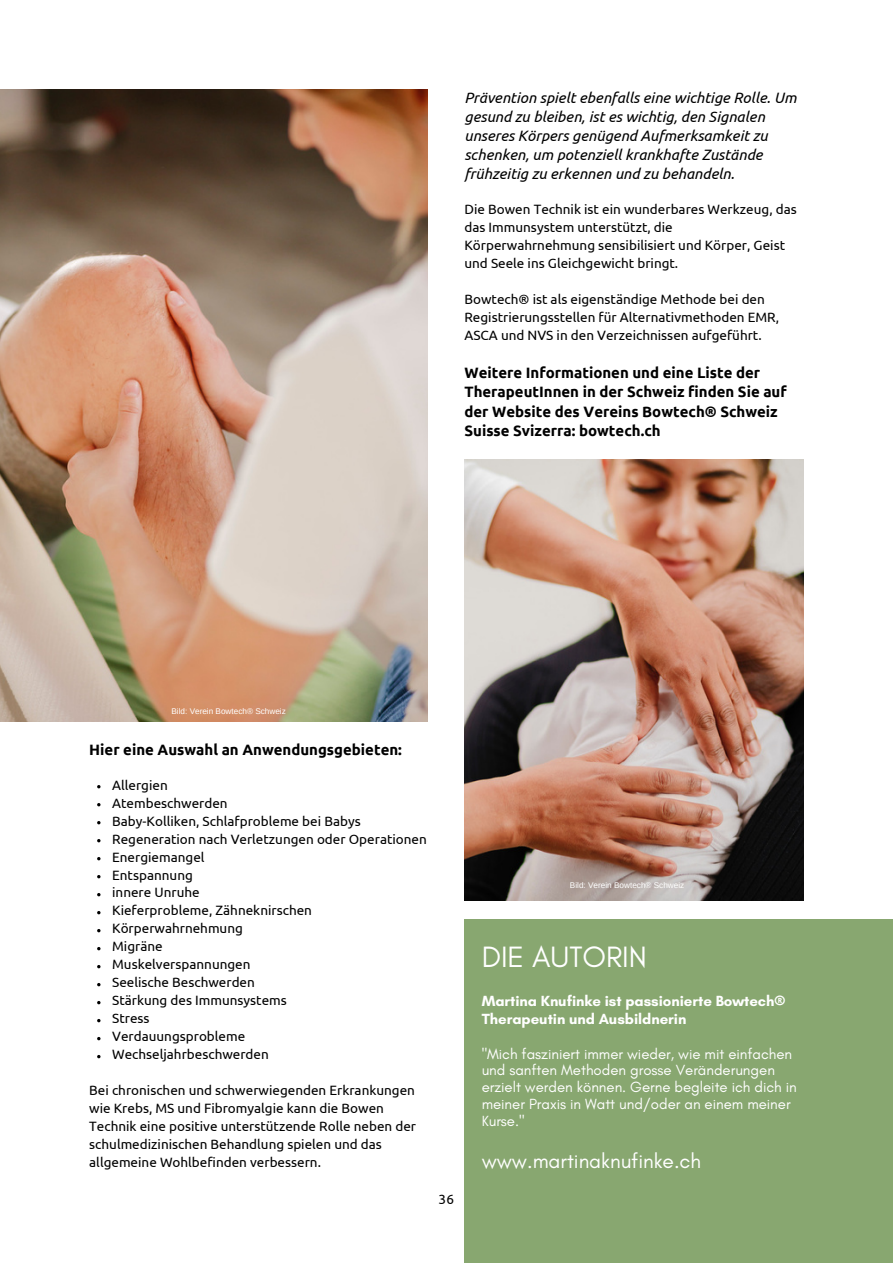
<style>
.page{position:relative;width:893px;height:1264px;background:#fff}
.page>*{position:absolute;margin:0;border:0;box-sizing:border-box;transform-origin:0 0}
.t1{font:30px "Glacial Indifference";color:#fff}
.t2{font:21px "Glacial Indifference";color:#fff}
.t3{font:italic 15px/19px "Ubuntu";color:#000}
.t4{font:700 15px/19px "Ubuntu";color:#000}
.t5{font:15px/16.8px "Glacial Indifference";color:#fff}
.t6{font:700 15px/18px "Glacial Indifference";color:#fff}
.t7{font:13.5px/18px "Ubuntu";color:#000}
.t8{font:8.25px "Arimo";color:#fff}
</style>
<div class="page">
<div style="left:464px;top:919px;width:428px;height:343px;background:#88a770"></div>
<img style="left:464px;top:459px;width:339px;height:441px">
<img style="left:0;top:89px;width:427px;height:632px">
<p class="t3" style="left:464px;top:88px;width:333px">Prävention spielt ebenfalls eine wichtige Rolle. Um gesund zu bleiben, ist es wichtig, den Signalen unseres Körpers genügend Aufmerksamkeit zu schenken, um potenziell krankhafte Zustände frühzeitig zu erkennen und zu behandeln.</p>
<p class="t7" style="left:464px;top:200px;width:334px">Die Bowen Technik ist ein wunderbares Werkzeug, das das Immunsystem unterstützt, die Körperwahrnehmung sensibilisiert und Körper, Geist und Seele ins Gleichgewicht bringt.</p>
<p class="t7" style="left:464px;top:290px;width:316px">Bowtech® ist als eigenständige Methode bei den<br>Registrierungsstellen für Alternativmethoden EMR,<br>ASCA und NVS in den Verzeichnissen aufgeführt.</p>
<p class="t4" style="left:464px;top:363px;width:324px">Weitere Informationen und eine Liste der TherapeutInnen in der Schweiz finden Sie auf der Website des Vereins Bowtech® Schweiz Suisse Svizerra: bowtech.ch</p>
<p class="t8" style="left:171px;top:706px;width:116px">Bild: Verein Bowtech® Schweiz</p>
<p class="t4" style="left:89px;top:739px;width:314px">Hier eine Auswahl an Anwendungsgebieten:</p>
<p class="t7" style="left:112px;top:775px;width:57px">Allergien</p>
<p class="t7" style="left:112px;top:793px;width:117px">Atembeschwerden</p>
<p class="t7" style="left:112px;top:811px;width:250px">Baby-Kolliken, Schlafprobleme bei Babys</p>
<p class="t7" style="left:112px;top:829px;width:316px">Regeneration nach Verletzungen oder Operationen</p>
<p class="t7" style="left:112px;top:847px;width:94px">Energiemangel</p>
<p class="t7" style="left:112px;top:865px;width:82px">Entspannung</p>
<p class="t7" style="left:112px;top:883px;width:89px">innere Unruhe</p>
<p class="t7" style="left:112px;top:901px;width:201px">Kieferprobleme, Zähneknirschen</p>
<p class="t7" style="left:112px;top:919px;width:132px">Körperwahrnehmung</p>
<p class="t7" style="left:112px;top:937px;width:52px">Migräne</p>
<p class="t7" style="left:112px;top:955px;width:140px">Muskelverspannungen</p>
<p class="t7" style="left:112px;top:973px;width:144px">Seelische Beschwerden</p>
<p class="t7" style="left:112px;top:991px;width:176px">Stärkung des Immunsystems</p>
<p class="t7" style="left:112px;top:1009px;width:39px">Stress</p>
<p class="t7" style="left:112px;top:1027px;width:135px">Verdauungsprobleme</p>
<p class="t7" style="left:112px;top:1045px;width:158px">Wechseljahrbeschwerden</p>
<p class="t7" style="left:89px;top:1081px;width:328px">Bei chronischen und schwerwiegenden Erkrankungen wie Krebs, MS und Fibromyalgie kann die Bowen Technik eine positive unterstützende Rolle neben der schulmedizinischen Behandlung spielen und das allgemeine Wohlbefinden verbessern.</p>
<p class="t7" style="left:438px;top:1189px;width:17px">36</p>
<p class="t8" style="left:570px;top:880px;width:116px">Bild: Verein Bowtech® Schweiz</p>
<p class="t1" style="left:481px;top:938px;width:167px">DIE AUTORIN</p>
<p class="t6" style="left:481px;top:991px;width:305px">Martina Knufinke ist passionierte Bowtech®<br>Therapeutin und Ausbildnerin</p>
<p class="t5" style="left:481px;top:1044px;width:317px">"Mich fasziniert immer wieder, wie mit einfachen und sanften Methoden grosse Veränderungen erzielt werden können. Gerne begleite ich dich in meiner Praxis in Watt und/oder an einem meiner Kurse."</p>
<p class="t2" style="left:481px;top:1148px;width:221px">www.martinaknufinke.ch</p>
</div>
